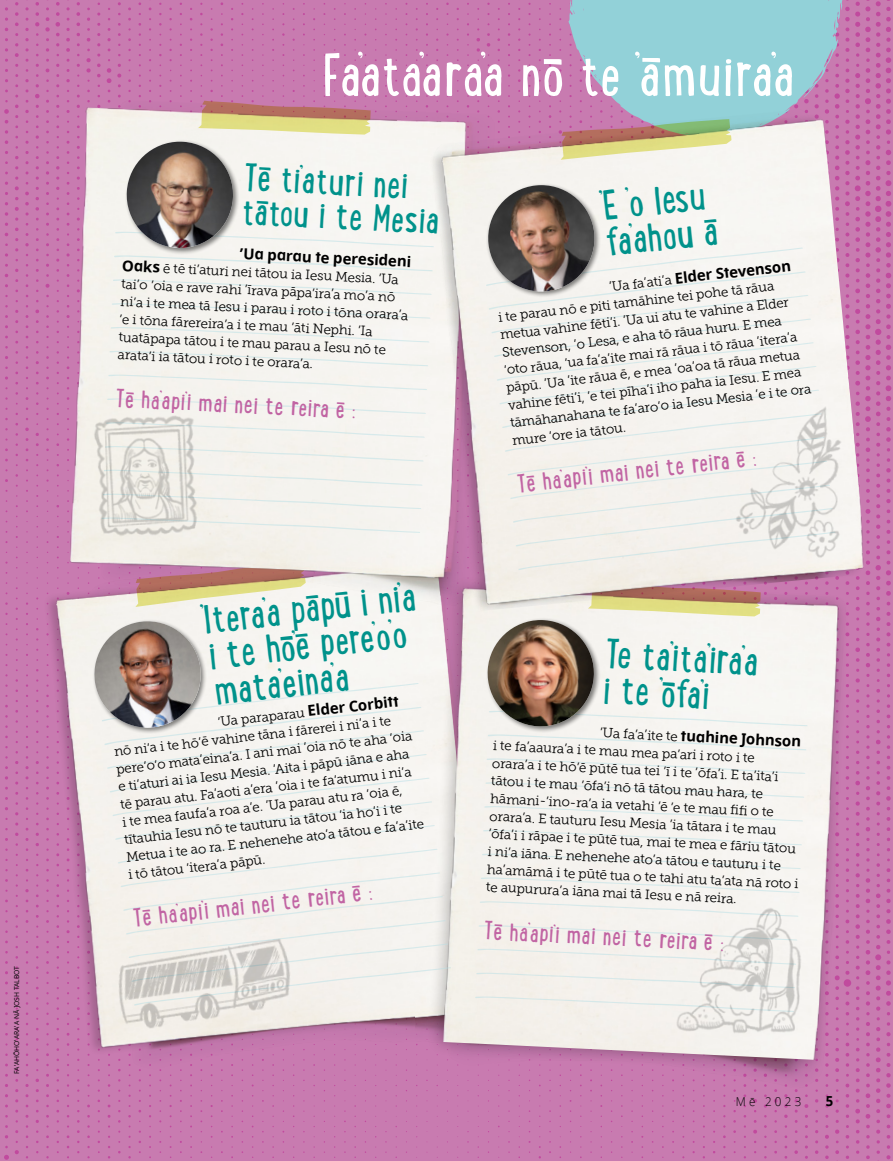
<style>
.page{position:relative;width:893px;height:1161px;background:#c87bb0}
.page>*{position:absolute;margin:0;border:0;box-sizing:border-box;transform-origin:0 0}
.h1_lunchbox{font:64.5px "Lunch Box";letter-spacing:.005em;color:#fff}
.h2_lunchbox{font:43.5px/36px "Lunch Box";color:#00928b}
.h2_lunchbox-2{font:40.95px/33.8px "Lunch Box";color:#00928b}
.p2_lunchbox{font:27px "Lunch Box";color:#c164a3}
.p2_first{font:700 15px "Dots Solidlds Lat";color:#000}
.t1{font:700 13.8px "Dots Solidlds Lat";color:#000;scale:.95 1}
.p2_first-2{font:13.5px/17.9px "Museo Slablds Lat 300";color:#000}
.t2{font:300 12.3px "Dots Solidlds Lat";letter-spacing:.28em;color:#000;scale:.95 1}
.t3{font:6.75px "Dots Solidlds Lat";color:#000}
.s1{font-family:"Dots Solidlds Lat";font-weight:700;font-size:15px}
.s2{font-family:"Museo Slablds Lat 300";font-weight:400;font-size:13.5px}
</style>
<div class="page">
<div style="left:54px;top:529px;width:386px;height:561px;background:#c87bb0"></div>
<img style="left:8px;top:538px;width:400px;height:522px">
<img style="left:440px;top:612px;width:445px;height:479px">
<div style="left:426px;top:576px;width:424px;height:498px;background:#000;opacity:.26"></div>
<img style="left:408px;top:616px;width:452px;height:445px">
<img style="left:61px;top:86px;width:448px;height:512px">
<img style="left:867px;top:105px;width:26px;height:507px">
<img style="left:394px;top:95px;width:473px;height:521px">
<svg style="left:108px;top:374px;width:319px;height:16px"></svg>
<svg style="left:109px;top:351px;width:319px;height:15px"></svg>
<svg style="left:220px;top:517px;width:200px;height:16px"></svg>
<svg style="left:220px;top:493px;width:201px;height:16px"></svg>
<svg style="left:220px;top:422px;width:205px;height:16px"></svg>
<svg style="left:220px;top:446px;width:204px;height:15px"></svg>
<svg style="left:107px;top:398px;width:319px;height:16px"></svg>
<svg style="left:111px;top:327px;width:318px;height:15px"></svg>
<svg style="left:112px;top:303px;width:318px;height:16px"></svg>
<svg style="left:113px;top:279px;width:319px;height:16px"></svg>
<svg style="left:220px;top:469px;width:202px;height:17px"></svg>
<svg style="left:114px;top:101px;width:320px;height:170px"></svg>
<img style="left:125px;top:142px;width:110px;height:108px">
<div style="left:91px;top:617px;width:360px;height:388px;background:#f5f3ef"></div>
<img style="left:91px;top:621px;width:113px;height:110px">
<svg style="left:482px;top:853px;width:319px;height:16px"></svg>
<svg style="left:483px;top:830px;width:319px;height:15px"></svg>
<svg style="left:475px;top:996px;width:178px;height:16px;background:#f1efea"></svg>
<svg style="left:476px;top:972px;width:177px;height:16px;background:#f1f0eb"></svg>
<svg style="left:480px;top:901px;width:173px;height:16px"></svg>
<svg style="left:479px;top:925px;width:174px;height:15px;background:#f2f0eb"></svg>
<svg style="left:481px;top:877px;width:172px;height:16px"></svg>
<svg style="left:484px;top:806px;width:319px;height:15px"></svg>
<svg style="left:485px;top:782px;width:319px;height:16px"></svg>
<svg style="left:488px;top:734px;width:318px;height:16px"></svg>
<svg style="left:487px;top:758px;width:318px;height:16px"></svg>
<svg style="left:477px;top:948px;width:176px;height:17px;background:#f2f0eb"></svg>
<div style="left:485px;top:618px;width:116px;height:115px;background:#000;opacity:.5"></div>
<svg style="left:486px;top:581px;width:322px;height:147px"></svg>
<img style="left:486px;top:620px;width:110px;height:108px">
<svg style="left:561px;top:0;width:283px;height:160px;background:#aac1c9"></svg>
<div style="left:485px;top:182px;width:350px;height:388px;background:#f6f3ef"></div>
<img style="left:485px;top:185px;width:112px;height:109px">
<img style="left:93px;top:919px;width:219px;height:123px">
<img style="left:653px;top:875px;width:159px;height:171px">
<img style="left:75px;top:400px;width:145px;height:168px">
<img style="left:610px;top:377px;width:253px;height:210px">
<p class="t3" style="left:12px;top:1074px;width:109px;rotate:-90deg">FAʼAHŌHOʼARAʼA NĀ JOSH TALBOT</p>
<p class="h1_lunchbox" style="left:322px;top:30px;width:474px">Fa’ata’ara’a nō te ’āmuira’a</p>
<p class="h2_lunchbox-2" style="left:245px;top:158px;width:199px;rotate:3deg">Tē ti’aturi nei tātou i te Mesia</p>
<p class="p2_first" style="left:240px;top:241px;width:173px;rotate:3deg">’Ua parau te peresideni</p>
<p class="p2_first-2" style="left:123px;top:256px;width:290px;rotate:3deg"><span class="s1">Oaks</span> ē tē ti’aturi nei tātou ia Iesu Mesia. ’Ua tai’o ’oia e rave rahi ’īrava pāpa’ira’a mo’a nō ni’a i te mea tā Iesu i parau i roto i tōna orara’a ’e i tōna fārereira’a i te mau ’āti Nephi. ’Ia tuatāpapa tātou i te mau parau a Iesu nō te arata’i ia tātou i roto i te orara’a.</p>
<p class="p2_lunchbox" style="left:117px;top:379px;width:242px;rotate:3deg">Tē ha’api’i mai nei te reira ē :</p>
<p class="h2_lunchbox" style="left:201px;top:601px;width:215px;rotate:-7deg">’Itera’a pāpū i ni’a i te hō’ē pere’o’o mata’eina’a</p>
<p class="p2_first-2" style="left:111px;top:723px;width:302px;text-indent:106px;rotate:-6deg">’Ua paraparau <span class="s1">Elder Corbitt </span>nō ni’a i te hō’ē vahine tāna i fārerei i ni’a i te pere’o’o mata’eina’a. I ani mai ’oia nō te aha ’oia e ti’aturi ai ia Iesu Mesia. ’Aita i pāpū iāna e aha tē parau atu. Fa’aoti a’era ’oia i te fa’atumu i ni’a i te mea faufa’a roa a’e. ’Ua parau atu ra ’oia ē, tītauhia Iesu nō te tauturu ia tātou ’ia ho’i i te Metua i te ao ra. E nehenehe ato’a tātou e fa’a’ite i tō tātou ’itera’a pāpū.</p>
<p class="p2_lunchbox" style="left:131px;top:900px;width:242px;rotate:-7deg">Tē ha’api’i mai nei te reira ē :</p>
<p class="h2_lunchbox" style="left:600px;top:186px;width:115px;rotate:-6deg">’E ’o Iesu fa’ahou ā</p>
<p class="p2_first" style="left:608px;top:274px;width:184px;rotate:-6deg"><span class="s2">’Ua fa’ati’a</span> Elder Stevenson</p>
<p class="p2_first-2" style="left:497px;top:307px;width:305px;rotate:-6deg">i te parau nō e piti tamāhine tei pohe tā rāua metua vahine fēti’i. ’Ua ui atu te vahine a Elder Stevenson, ’o Lesa, e aha tō rāua huru. E mea ’oto rāua, ’ua fa’a’ite mai rā rāua i tō rāua ’itera’a pāpū. ’Ua ’ite rāua ē, e mea ’oa’oa tā rāua metua vahine fēti’i, ’e tei pīha’i iho paha ia Iesu. E mea tāmāhanahana te fa’aro’o ia Iesu Mesia ’e i te ora mure ’ore ia tātou.</p>
<p class="p2_lunchbox" style="left:515px;top:466px;width:242px;rotate:-7deg">Tē ha’api’i mai nei te reira ē :</p>
<p class="h2_lunchbox" style="left:606px;top:634px;width:155px;rotate:3deg">Te ta’ita’ira’a i te ’ōfa’i</p>
<p class="p2_first" style="left:601px;top:720px;width:203px;rotate:3deg"><span class="s2">’Ua fa’a’ite te</span> tuahine Johnson</p>
<p class="p2_first-2" style="left:493px;top:735px;width:314px;rotate:3deg">i te fa’aaura’a i te mau mea pa’ari i roto i te<br>orara’a i te hō’ē pūtē tua tei ’ī i te ’ōfa’i. E ta’ita’i tātou i te mau ’ōfa’i nō tā tātou mau hara, te hāmani-’ino-ra’a ia vetahi ’ē ’e te mau fi fi o te orara’a. E tauturu Iesu Mesia ’ia tātara i te mau ’ōfa’i i rāpae i te pūtē tua, mai te mea e fāriu tātou i ni’a iāna. E nehenehe ato’a tātou e tauturu i te ha’amāmā i te pūtē tua o te tahi atu ta’ata nā roto i te aupurura’a iāna mai tā Iesu e nā reira.</p>
<p class="p2_lunchbox" style="left:485px;top:911px;width:242px;rotate:3deg">Tē ha’api’i mai nei te reira ē :</p>
<p class="t2" style="left:736px;top:1092px;width:71px">Mē 2023</p>
<p class="t1" style="left:826px;top:1090px;width:9px">5</p>
</div>
